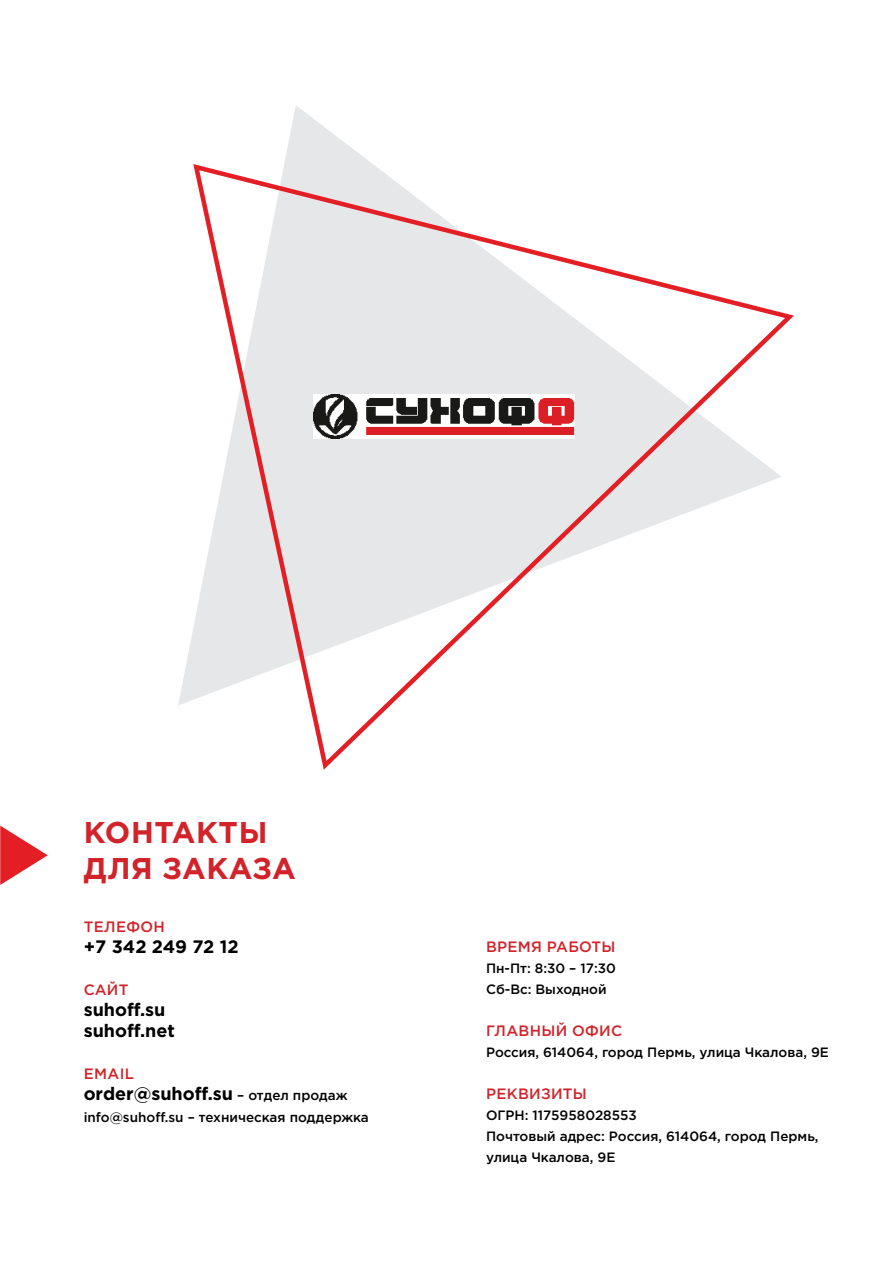
<style>
.page{position:relative;width:893px;height:1263px;background:#fff}
.page>*{position:absolute;margin:0;border:0;box-sizing:border-box;transform-origin:0 0}
.t1{font:700 30px/36px "Gotham Pro";letter-spacing:.02em;color:#d2232a}
.t2{font:700 18px/21px "Gotham Pro";color:#000}
.t3{font:500 15px "Gotham Pro";letter-spacing:.02em;color:#d2232a}
.t4{font:500 13.5px/21px "Gotham Pro";color:#000}
.s1{font-weight:500;font-size:13.5px}
</style>
<div class="page">
<svg style="left:0;top:826px;width:48px;height:59px"></svg>
<svg style="left:178px;top:106px;width:190px;height:599px"></svg>
<svg style="left:190px;top:161px;width:604px;height:609px"></svg>
<img style="left:313px;top:394px;width:262px;height:45px">
<h1 class="t1" style="left:84px;top:813px;width:213px">КОНТАКТЫ<br>ДЛЯ ЗАКАЗА</h1>
<p class="t3" style="left:84px;top:919px;width:83px">ТЕЛЕФОН</p>
<h2 class="t2" style="left:84px;top:936px;width:157px">+7 342 249 72 12</h2>
<p class="t3" style="left:84px;top:982px;width:46px">САЙТ</p>
<h2 class="t2" style="left:84px;top:999px;width:93px">suhoff.su suhoff.net</h2>
<p class="t3" style="left:84px;top:1066px;width:52px">EMAIL</p>
<h2 class="t2" style="left:84px;top:1083px;width:265px">order@suhoff.su <span class="s1">– отдел продаж</span></h2>
<p class="t4" style="left:84px;top:1106px;width:287px">info@suhoff.su – техническая поддержка</p>
<p class="t3" style="left:486px;top:938px;width:131px">ВРЕМЯ РАБОТЫ</p>
<p class="t4" style="left:486px;top:958px;width:131px">Пн-Пт: 8:30 – 17:30<br>Сб-Вс: Выходной</p>
<p class="t3" style="left:486px;top:1022px;width:137px">ГЛАВНЫЙ ОФИС</p>
<p class="t4" style="left:486px;top:1042px;width:344px">Россия, 614064, город Пермь, улица Чкалова, 9Е</p>
<p class="t3" style="left:486px;top:1085px;width:102px">РЕКВИЗИТЫ</p>
<p class="t4" style="left:486px;top:1105px;width:334px">ОГРН: 1175958028553<br>Почтовый адрес: Россия, 614064, город Пермь, улица Чкалова, 9Е</p>
</div>
